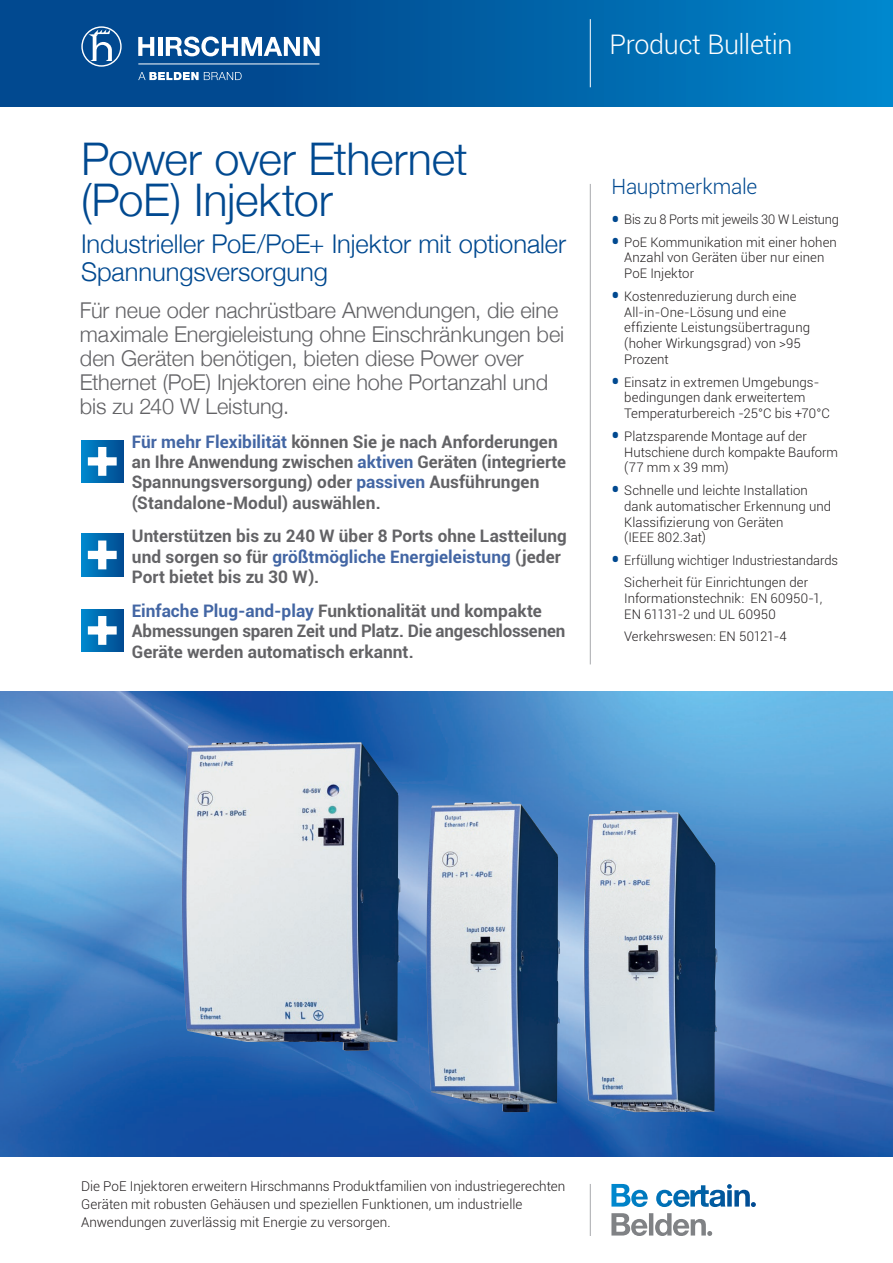
<style>
.page{position:relative;width:893px;height:1263px;background:#fff}
.page>*{position:absolute;margin:0;border:0;box-sizing:border-box;transform-origin:0 0}
.t1{font:300 45px/40.5px "Helvetica Neue";letter-spacing:-.01em;color:#014990}
.t2{font:300 27px "Roboto";letter-spacing:-.01em;color:#fff}
.t3{font:300 25.8px/28.2px "Helvetica Neue";letter-spacing:-.005em;color:#014990}
.t4{font:300 21.75px/24px "Helvetica Neue";letter-spacing:-.005em;color:#636366}
.t5{font:300 21px "Roboto";letter-spacing:-.01em;color:#014990}
.t6{font:700 17.25px/20.2px "Roboto";color:#636366}
.t7{font:300 13.5px/18px "Roboto";letter-spacing:.005em;color:#231f20}
.t8{font:300 13.2px/15.9px "Roboto";letter-spacing:.005em;color:#231f20}
.t9{font:300 13.2px "Roboto";letter-spacing:-.015em;color:#231f20}
.s1{color:#4366a4}
.s2{font-weight:900;font-size:21px;color:#014990}
</style>
<div class="page">
<hr style="left:590px;top:1184px;width:1px;height:52px;background:#a8a9ad">
<svg style="left:611px;top:1184px;width:145px;height:23px"></svg>
<svg style="left:611px;top:1213px;width:101px;height:23px"></svg>
<div style="left:0;top:0;width:893px;height:106px;background:linear-gradient(to right,#023c83,#0081c6)"></div>
<hr style="left:590px;top:19px;width:1px;height:68px;background:#fff">
<hr style="left:590px;top:184px;width:1px;height:480px;background:#a8a9ad">
<svg style="left:138px;top:72px;width:104px;height:8px"></svg>
<svg style="left:138px;top:37px;width:16px;height:19px"></svg>
<hr style="left:158px;top:37px;width:4px;height:19px;background:#fff">
<svg style="left:81px;top:26px;width:41px;height:41px;background:#4076ab"></svg>
<svg style="left:166px;top:36px;width:154px;height:20px"></svg>
<hr style="left:138px;top:64px;width:181px;height:1px;background:#fff">
<img style="left:0;top:691px;width:893px;height:466px">
<div style="left:81px;top:440px;width:43px;height:43px;background:linear-gradient(to right,#0089ce,#01498f)"></div>
<svg style="left:86px;top:446px;width:32px;height:31px"></svg>
<div style="left:81px;top:534px;width:43px;height:42px;background:linear-gradient(to right,#0089ce,#01498f)"></div>
<svg style="left:86px;top:539px;width:32px;height:32px"></svg>
<div style="left:81px;top:609px;width:43px;height:43px;background:linear-gradient(to right,#0089ce,#01498f)"></div>
<svg style="left:86px;top:615px;width:32px;height:31px"></svg>
<img style="left:182px;top:742px;width:218px;height:309px">
<img style="left:426px;top:802px;width:134px;height:310px">
<img style="left:584px;top:810px;width:133px;height:302px">
<h1 class="t1" style="left:81px;top:136px;width:388px">Power over Ethernet (PoE) Injektor</h1>
<h3 class="t3" style="left:81px;top:227px;width:487px">Industrieller PoE/PoE+ Injektor mit optionaler<br>Spannungsversorgung</h3>
<h3 class="t4" style="left:80px;top:296px;width:486px">Für neue oder nachrüstbare Anwendungen, die eine maximale Energieleistung ohne Einschränkungen bei den Geräten benötigen, bieten diese Power over Ethernet (PoE) Injektoren eine hohe Portanzahl und bis zu 240 W Leistung.</h3>
<h3 class="t6" style="left:132px;top:431px;width:436px"><span class="s1">Für mehr Flexibilität</span> können Sie je nach Anforderungen an Ihre Anwendung zwischen <span class="s1">aktiven</span> Geräten (integrierte Spannungsversorgung) oder <span class="s1">passiven</span> Ausführungen (Standalone-Modul) auswählen.</h3>
<h3 class="t6" style="left:132px;top:525px;width:437px">Unterstützen bis zu 240 W über 8 Ports ohne Lastteilung und sorgen so für <span class="s1">größtmögliche Energieleistung</span> (jeder<br>Port bietet bis zu 30 W).</h3>
<h3 class="t6" style="left:132px;top:600px;width:435px"><span class="s1">Einfache Plug-and-play</span> Funktionalität und kompakte<br>Abmessungen sparen Zeit und Platz. Die angeschlossenen<br>Geräte werden automatisch erkannt.</h3>
<h2 class="t2" style="left:609px;top:26px;width:185px">Product Bulletin</h2>
<h3 class="t5" style="left:611px;top:171px;width:147px">Hauptmerkmale</h3>
<p class="t9" style="left:611px;top:210px;width:229px"><span class="s2">•</span> Bis zu 8 Ports mit jeweils 30 W Leistung</p>
<p class="t8" style="left:624px;top:233px;width:214px;text-indent:-13px"><span class="s2">•</span> PoE Kommunikation mit einer hohen<br>Anzahl von Geräten über nur einen<br>PoE Injektor</p>
<p class="t8" style="left:624px;top:288px;width:187px;text-indent:-13px"><span class="s2">•</span> Kostenreduzierung durch eine<br>All-in-One-Lösung und eine effiziente Leistungsübertragung (hoher Wirkungsgrad) von &gt;95<br>Prozent</p>
<p class="t8" style="left:624px;top:373px;width:207px;text-indent:-13px"><span class="s2">•</span> Einsatz in extremen Umgebungs&shy;bedingungen dank erweitertem<br>Temperaturbereich -25°C bis +70°C</p>
<p class="t8" style="left:624px;top:427px;width:215px;text-indent:-13px"><span class="s2">•</span> Platzsparende Montage auf der<br>Hutschiene durch kompakte Bauform (77 mm x 39 mm)</p>
<p class="t8" style="left:624px;top:482px;width:209px;text-indent:-13px"><span class="s2">•</span> Schnelle und leichte Installation dank automatischer Erkennung und<br>Klassifizierung von Geräten<br>(IEEE 802.3at)</p>
<p class="t8" style="left:624px;top:548px;width:215px;line-height:22.4px;text-indent:-13px"><span class="s2">•</span> Erfüllung wichtiger Industriestandards<br>Sicherheit für Einrichtungen der</p>
<p class="t8" style="left:624px;top:590px;width:200px">Informationstechnik: EN 60950-1,<br>EN 61131-2 und UL 60950</p>
<p class="t8" style="left:624px;top:628px;width:164px">Verkehrswesen: EN 50121-4</p>
<p class="t7" style="left:81px;top:1177px;width:486px">Die PoE Injektoren erweitern Hirschmanns Produktfamilien von industriegerechten<br>Geräten mit robusten Gehäusen und speziellen Funktionen, um industrielle<br>Anwendungen zuverlässig mit Energie zu versorgen.</p>
</div>
